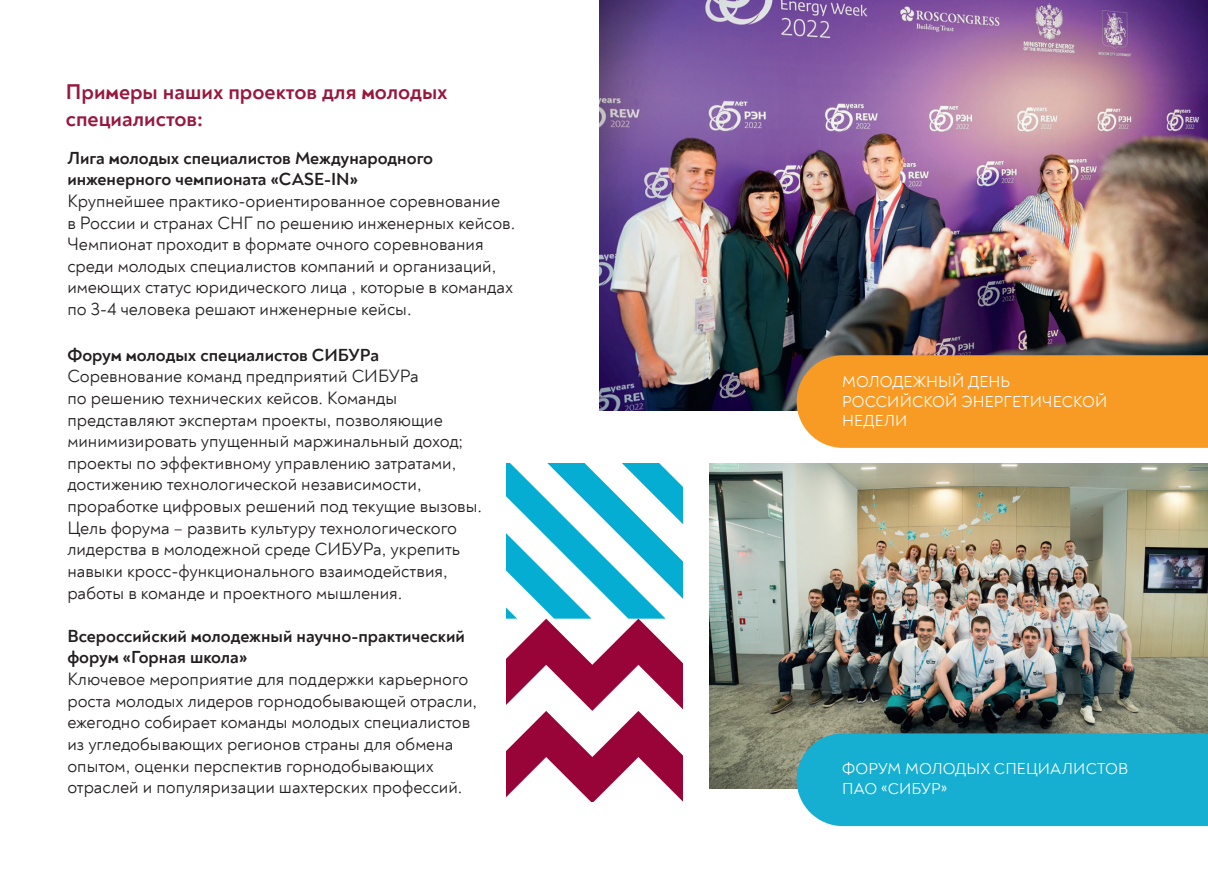
<style>
.page{position:relative;width:1208px;height:874px;background:#fff}
.page>*{position:absolute;margin:0;border:0;box-sizing:border-box;transform-origin:0 0}
.t1{font:700 22px/26.4px "Noah";color:#97183e}
.t2{font:18px/21.6px "Noah";color:#231f20}
.t3{font:700 18px/21.6px "Noah";color:#231f20}
.t4{font:16px/19.2px "Noah";letter-spacing:.01em;color:#fff}
</style>
<div class="page">
<svg style="left:506px;top:463px;width:176px;height:338px"></svg>
<img style="left:709px;top:463px;width:499px;height:325px">
<div style="left:796px;top:733px;width:412px;height:92px;background:#16aed1"></div>
<img style="left:600px;top:0;width:608px;height:410px">
<div style="left:796px;top:355px;width:412px;height:92px;background:#f89b24"></div>
<p class="t1" style="left:66px;top:79px;width:383px">Примеры наших проектов для молодых специалистов:</p>
<p class="t3" style="left:67px;top:147px;width:367px">Лига молодых специалистов Международного инженерного чемпионата «CASE-IN»</p>
<p class="t2" style="left:67px;top:190px;width:449px">Крупнейшее практико-ориентированное соревнование<br>в России и странах СНГ по решению инженерных кейсов.<br>Чемпионат проходит в формате очного соревнования среди молодых специалистов компаний и организаций, имеющих статус юридического лица , которые в командах по 3-4 человека решают инженерные кейсы.</p>
<p class="t3" style="left:67px;top:344px;width:313px">Форум молодых специалистов СИБУРа</p>
<p class="t2" style="left:67px;top:365px;width:416px">Соревнование команд предприятий СИБУРа<br>по решению технических кейсов. Команды представляют экспертам проекты, позволяющие минимизировать упущенный маржинальный доход; проекты по эффективному управлению затратами, достижению технологической независимости, проработке цифровых решений под текущие вызовы.<br>Цель форума – развить культуру технологического лидерства в молодежной среде СИБУРа, укрепить навыки кросс-функционального взаимодействия, работы в команде и проектного мышления.</p>
<p class="t3" style="left:67px;top:624px;width:399px">Всероссийский молодежный научно-практический форум «Горная школа»</p>
<p class="t2" style="left:67px;top:668px;width:411px">Ключевое мероприятие для поддержки карьерного роста молодых лидеров горнодобывающей отрасли, ежегодно собирает команды молодых специалистов из угледобывающих регионов страны для обмена опытом, оценки перспектив горнодобывающих отраслей и популяризации шахтерских профессий.</p>
<p class="t4" style="left:842px;top:372px;width:267px">МОЛОДЕЖНЫЙ ДЕНЬ<br>РОССИЙСКОЙ ЭНЕРГЕТИЧЕСКОЙ<br>НЕДЕЛИ</p>
<p class="t4" style="left:842px;top:759px;width:287px">ФОРУМ МОЛОДЫХ СПЕЦИАЛИСТОВ<br>ПАО «СИБУР»</p>
</div>
